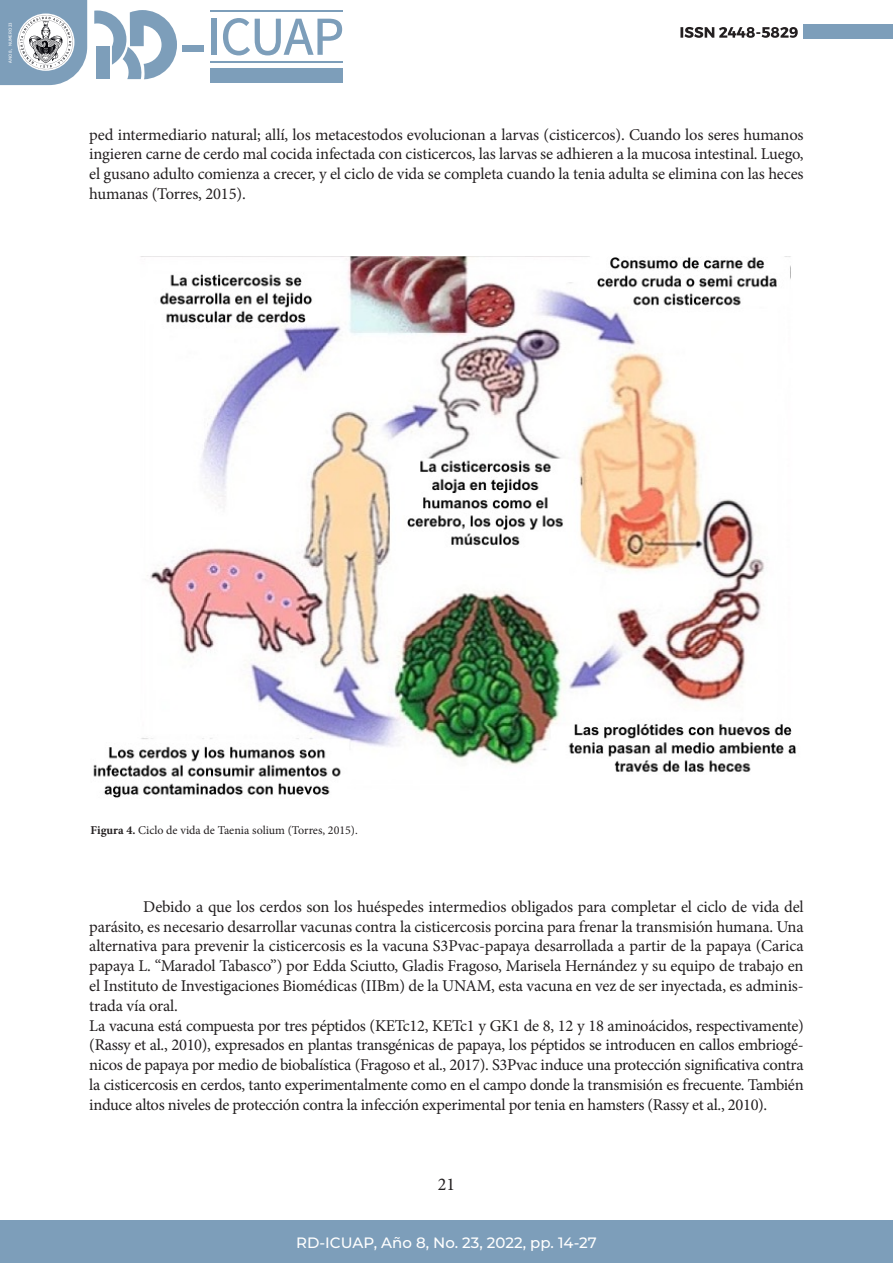
<style>
.page{position:relative;width:893px;height:1263px;background:#fff}
.page>*{position:absolute;margin:0;border:0;box-sizing:border-box;transform-origin:0 0}
.t1{font:18px "Minion Pro";color:#231f20}
.TÍTULO_DE_ARTÍCULO{font:16.5px/19.8px "Minion Pro";letter-spacing:-.015em;color:#231f20;text-align:justify}
.t2{font:500 15px "Montserrat";color:#fff}
.GLOSARIO{font:12px "Minion Pro";color:#231f20}
.t3{font:4.5px "BUAP802";color:#fff}
.s1{font-weight:700}
</style>
<div class="page">
<div style="left:804px;top:25px;width:89px;height:14px;background:#7d9eba"></div>
<svg style="left:680px;top:27px;width:118px;height:11px"></svg>
<div style="left:0;top:1220px;width:893px;height:43px;background:#7d9eba"></div>
<svg style="left:94px;top:10px;width:83px;height:69px"></svg>
<div style="left:96px;top:46px;width:14px;height:33px;background:#7d9eba"></div>
<svg style="left:0;top:0;width:87px;height:85px"></svg>
<div style="left:3px;top:9px;width:11px;height:67px;background:#7d9eba"></div>
<div style="left:182px;top:45px;width:21px;height:7px;background:#7d9eba"></div>
<div style="left:210px;top:68px;width:133px;height:14px;background:#7d9eba"></div>
<svg style="left:203px;top:18px;width:139px;height:37px"></svg>
<hr style="left:210px;top:10px;width:133px;height:2px;background:#7d9eba">
<hr style="left:210px;top:61px;width:133px;height:2px;background:#7d9eba">
<img style="left:93px;top:257px;width:703px;height:541px">
<p class="t3" style="left:8px;top:63px;width:42px;rotate:-90deg">AÑO 8, NÚMERO 23</p>
<p class="TÍTULO_DE_ARTÍCULO" style="left:89px;top:124px;width:716px">ped intermediario natural; allí, los metacestodos evolucionan a larvas (cisticercos). Cuando los seres humanos ingieren carne de cerdo mal cocida infectada con cisticercos, las larvas se adhieren a la mucosa intestinal. Luego, el gusano adulto comienza a crecer, y el ciclo de vida se completa cuando la tenia adulta se elimina con las heces humanas (Torres, 2015).</p>
<p class="GLOSARIO" style="left:91px;top:822px;width:269px"><span class="s1">Figura 4.</span> Ciclo de vida de Taenia solium (Torres, 2015).</p>
<p class="TÍTULO_DE_ARTÍCULO" style="left:89px;top:897px;width:716px;text-indent:54px">Debido a que los cerdos son los huéspedes intermedios obligados para completar el ciclo de vida del parásito, es necesario desarrollar vacunas contra la cisticercosis porcina para frenar la transmisión humana. Una alternativa para prevenir la cisticercosis es la vacuna S3Pvac-papaya desarrollada a partir de la papaya (Carica papaya L. “Maradol Tabasco”) por Edda Sciutto, Gladis Fragoso, Marisela Hernández y su equipo de trabajo en el Instituto de Investigaciones Biomédicas (IIBm) de la UNAM, esta vacuna en vez de ser inyectada, es adminis&shy;trada vía oral.</p>
<p class="TÍTULO_DE_ARTÍCULO" style="left:89px;top:1015px;width:716px">La vacuna está compuesta por tres péptidos (KETc12, KETc1 y GK1 de 8, 12 y 18 aminoácidos, respectivamente) (Rassy et al., 2010), expresados en plantas transgénicas de papaya, los péptidos se introducen en callos embriogé&shy;nicos de papaya por medio de biobalística (Fragoso et al., 2017). S3Pvac induce una protección significativa contra la cisticercosis en cerdos, tanto experimentalmente como en el campo donde la transmisión es frecuente. También induce altos niveles de protección contra la infección experimental por tenia en hamsters (Rassy et al., 2010).</p>
<p class="t1" style="left:438px;top:1172px;width:19px">21</p>
<p class="t2" style="left:296px;top:1232px;width:302px">RD-ICUAP, Año 8, No. 23, 2022, pp. 14-27</p>
</div>
